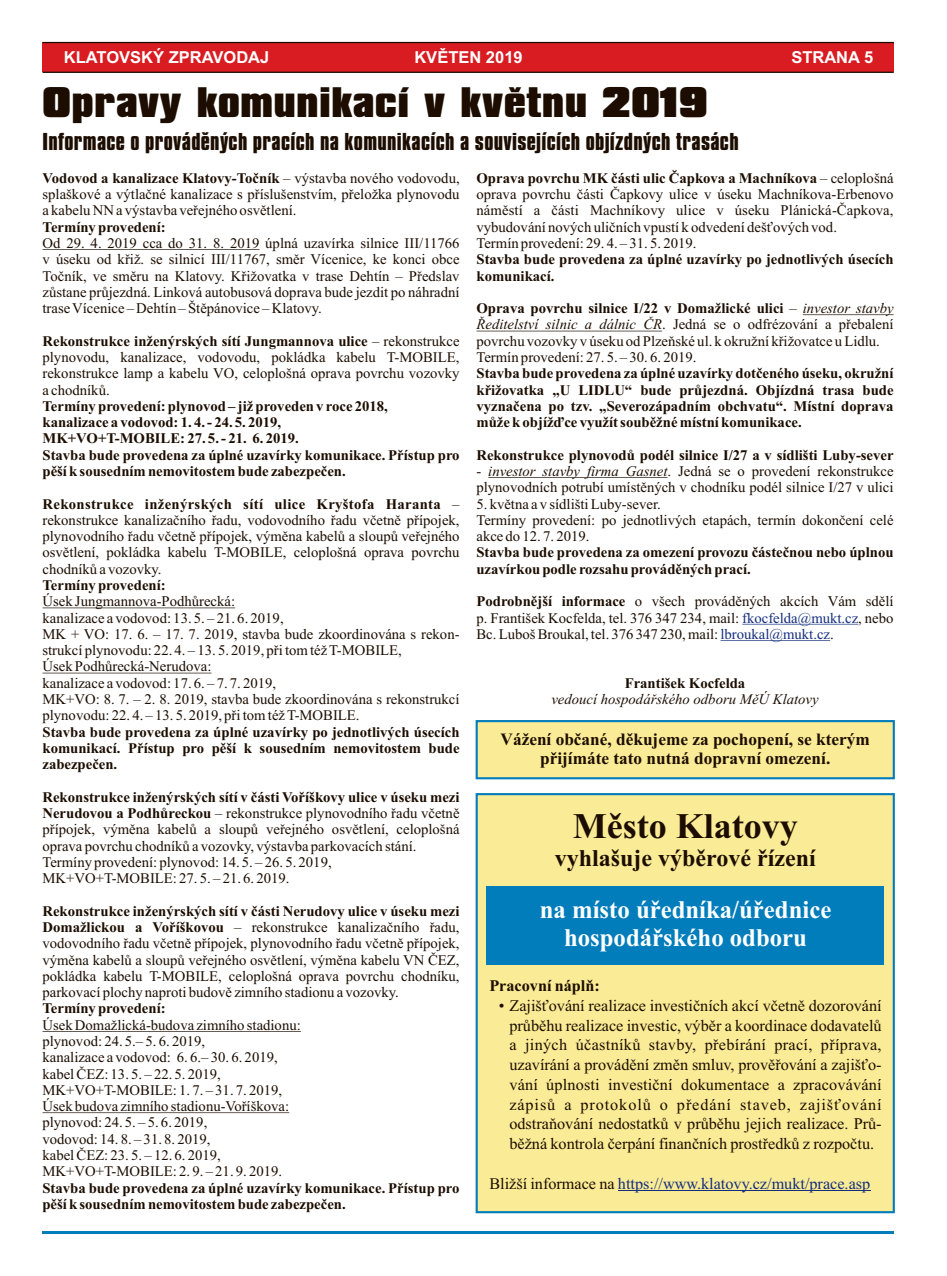
<style>
.page{position:relative;width:947px;height:1276px;background:#fff}
.page>*{position:absolute;margin:0;border:0;box-sizing:border-box;transform-origin:0 0}
.t1{font:36.6px "Compacta Blk AT";letter-spacing:.025em;color:#1c0d00}
.t2{font:700 36px "Times New Roman";color:#1c0d00}
.t3{font:700 25.35px/28px "Times New Roman";color:#fff;text-align:center}
.t4{font:700 24px "Times New Roman";color:#1c0d00}
.t5{font:700 21px "Compacta Bd AT";letter-spacing:.015em;color:#1c0d00;scale:1.09 1}
.t6{font:700 17.25px/19px "Times New Roman";color:#1c0d00;text-align:center}
.t7{font:700 16.5px "Arial";color:#fff}
.t8{font:16.2px/19.8px "Times New Roman";color:#1c0d00;text-align:justify}
.t9{font:16.2px "Times New Roman";color:#142e7d}
.t10{font:700 16.2px "Times New Roman";color:#1c0d00}
.t11{font:14.7px/16.4px "Times New Roman";color:#1c0d00}
.t12{font:700 14.7px/16.4px "Times New Roman";color:#1c0d00}
.t13{font:italic 14.7px "Times New Roman";color:#1c0d00}
.s1{font-weight:700}
.s2{font-style:italic}
.s3{color:#142e7d}
.s4{color:#1c0d00}
</style>
<div class="page">
<div style="left:43px;top:43px;width:850px;height:29px;background:#d91c21"></div>
<svg style="left:42px;top:41px;width:852px;height:3px;background:#935955"></svg>
<svg style="left:42px;top:71px;width:852px;height:2px;background:#601811"></svg>
<hr style="left:43px;top:1231px;width:850px;height:2px;background:#007dba">
<hr style="left:43px;top:249px;width:216px;height:1px;background:#1c0d00">
<hr style="left:43px;top:607px;width:192px;height:1px;background:#1c0d00">
<hr style="left:43px;top:673px;width:168px;height:1px;background:#1c0d00">
<hr style="left:43px;top:1031px;width:258px;height:1px;background:#1c0d00">
<hr style="left:43px;top:1112px;width:246px;height:1px;background:#1c0d00">
<hr style="left:802px;top:314px;width:91px;height:1px;background:#1c0d00">
<hr style="left:476px;top:331px;width:186px;height:1px;background:#1c0d00">
<hr style="left:488px;top:477px;width:179px;height:1px;background:#1c0d00">
<hr style="left:742px;top:624px;width:116px;height:1px;background:#142e7d">
<hr style="left:720px;top:640px;width:109px;height:1px;background:#142e7d">
<svg style="left:475px;top:720px;width:420px;height:60px;background:#e7e39a"></svg>
<div style="left:475px;top:793px;width:420px;height:421px;background:#faeb96"></div>
<div style="left:486px;top:886px;width:397px;height:79px;background:#007dba"></div>
<hr style="left:617px;top:1190px;width:252px;height:1px;background:#142e7d">
<p class="t7" style="left:64px;top:51px;width:207px">KLATOVSKÝ ZPRAVODAJ</p>
<p class="t7" style="left:414px;top:51px;width:110px">KVĚTEN 2019</p>
<p class="t7" style="left:791px;top:51px;width:83px">STRANA 5</p>
<h1 class="t1" style="left:43px;top:89px;width:666px">Opravy komunikací v květnu 2019</h1>
<h3 class="t5" style="left:43px;top:134px;width:640px">Informace o prováděných pracích na komunikacích a souvisejících objízdných trasách</h3>
<p class="t11" style="left:43px;top:171px;width:418px;text-align:justify"><span class="s1">Vodovod a kanalizace Klatovy-Točník</span> – výstavba nového vodovodu, splaškové a výtlačné kanalizace s příslušenstvím, přeložka plynovodu a kabelu NN a výstavba veřejného osvětlení.</p>
<p class="t12" style="left:43px;top:220px;width:125px">Termíny provedení:</p>
<p class="t11" style="left:43px;top:236px;width:418px;text-align:justify">Od 29. 4. 2019 cca do 31. 8. 2019 úplná uzavírka silnice III/11766 v úseku od křiž. se silnicí III/11767, směr Vícenice, ke konci obce Točník, ve směru na Klatovy. Křižovatka v trase Dehtín – Předslav zůstane průjezdná. Linková autobusová doprava bude jezdit po náhradní trase Vícenice – Dehtín – Štěpánovice – Klatovy.</p>
<p class="t11" style="left:42px;top:334px;width:418px;text-align:justify"><span class="s1">Rekonstrukce inženýrských sítí Jungmannova ulice</span> – rekonstrukce plynovodu, kanalizace, vodovodu, pokládka kabelu T-MOBILE, rekonstrukce lamp a kabelu VO, celoplošná oprava povrchu vozovky a chodníků.</p>
<p class="t12" style="left:42px;top:399px;width:418px">Termíny provedení: plynovod – již proveden v roce 2018,<br>kanalizace a vodovod: 1. 4. - 24. 5. 2019,<br>MK+VO+T-MOBILE: 27. 5. - 21. 6. 2019.<br>Stavba bude provedena za úplné uzavírky komunikace. Přístup pro pěší k sousedním nemovitostem bude zabezpečen.</p>
<p class="t11" style="left:42px;top:497px;width:418px;text-align:justify"><span class="s1">Rekonstrukce inženýrských sítí ulice Kryštofa Haranta</span> – rekonstrukce kanalizačního řadu, vodovodního řadu včetně přípojek, plynovodního řadu včetně přípojek, výměna kabelů a sloupů veřejného osvětlení, pokládka kabelu T-MOBILE, celoplošná oprava povrchu chodníků a vozovky.</p>
<p class="t12" style="left:42px;top:578px;width:125px">Termíny provedení:</p>
<p class="t11" style="left:42px;top:594px;width:418px">Úsek Jungmannova-Podhůrecká:<br>kanalizace a vodovod: 13. 5. – 21. 6. 2019,<br>MK + VO: 17. 6. – 17. 7. 2019, stavba bude zkoordinována s rekon&shy;strukcí plynovodu: 22. 4. – 13. 5. 2019, při tom též T-MOBILE,<br>Úsek Podhůrecká-Nerudova:<br>kanalizace a vodovod: 17. 6. – 7. 7. 2019,<br>MK+VO: 8. 7. – 2. 8. 2019, stavba bude zkoordinována s rekonstrukcí plynovodu: 22. 4. – 13. 5. 2019, při tom též T-MOBILE.</p>
<p class="t12" style="left:42px;top:725px;width:418px;text-align:justify">Stavba bude provedena za úplné uzavírky po jednotlivých úsecích komunikací. Přístup pro pěší k sousedním nemovitostem bude zabezpečen.</p>
<p class="t11" style="left:42px;top:790px;width:418px"><span class="s1">Rekonstrukce inženýrských sítí v části Voříškovy ulice v úseku mezi Nerudovou a Podhůreckou</span> – rekonstrukce plynovodního řadu včetně přípojek, výměna kabelů a sloupů veřejného osvětlení, celoplošná oprava povrchu chodníků a vozovky, výstavba parkovacích stání.<br>Termíny provedení: plynovod: 14. 5. – 26. 5. 2019, MK+VO+T-MOBILE: 27. 5. – 21. 6. 2019.</p>
<p class="t11" style="left:42px;top:904px;width:418px;text-align:justify"><span class="s1">Rekonstrukce inženýrských sítí v části Nerudovy ulice v úseku mezi Domažlickou a Voříškovou</span> – rekonstrukce kanalizačního řadu, vodovodního řadu včetně přípojek, plynovodního řadu včetně přípojek, výměna kabelů a sloupů veřejného osvětlení, výměna kabelu VN ČEZ, pokládka kabelu T-MOBILE, celoplošná oprava povrchu chodníku, parkovací plochy naproti budově zimního stadionu a vozovky.</p>
<p class="t12" style="left:42px;top:1001px;width:125px">Termíny provedení:</p>
<p class="t11" style="left:42px;top:1018px;width:260px">Úsek Domažlická-budova zimního stadionu: plynovod: 24. 5.– 5. 6. 2019,<br>kanalizace a vodovod: 6. 6.– 30. 6. 2019, kabel ČEZ: 13. 5. – 22. 5. 2019, MK+VO+T-MOBILE: 1. 7. – 31. 7. 2019, Úsek budova zimního stadionu-Voříškova: plynovod: 24. 5. – 5. 6. 2019,<br>vodovod: 14. 8. – 31. 8. 2019,<br>kabel ČEZ: 23. 5. – 12. 6. 2019, MK+VO+T-MOBILE: 2. 9. – 21. 9. 2019.</p>
<p class="t12" style="left:42px;top:1181px;width:418px">Stavba bude provedena za úplné uzavírky komunikace. Přístup pro pěší k sousedním nemovitostem bude zabezpečen.</p>
<p class="t11" style="left:476px;top:171px;width:418px"><span class="s1">Oprava povrchu MK části ulic Čapkova a Machníkova</span> – celoplošná oprava povrchu části Čapkovy ulice v úseku Machníkova-Erbenovo náměstí a části Machníkovy ulice v úseku Plánická-Čapkova, vybudování nových uličních vpustí k odvedení dešťových vod.<br>Termín provedení: 29. 4. – 31. 5. 2019.</p>
<p class="t12" style="left:476px;top:253px;width:418px">Stavba bude provedena za úplné uzavírky po jednotlivých úsecích komunikací.</p>
<p class="t11" style="left:476px;top:301px;width:418px"><span class="s1">Oprava povrchu silnice I/22 v Domažlické ulici</span> – <span class="s2">investor stavby Ředitelství silnic a dálnic ČR</span>. Jedná se o odfrézování a přebalení povrchu vozovky v úseku od Plzeňské ul. k okružní křižovatce u Lidlu.<br>Termín provedení: 27. 5. – 30. 6. 2019.</p>
<p class="t12" style="left:476px;top:367px;width:418px;text-align:justify">Stavba bude provedena za úplné uzavírky dotčeného úseku, okružní křižovatka „U LIDLU“ bude průjezdná. Objízdná trasa bude vyznačena po tzv. „Severozápadním obchvatu“. Místní doprava může k objížďce využít souběžné místní komunikace.</p>
<p class="t12" style="left:476px;top:448px;width:418px">Rekonstrukce plynovodů podél silnice I/27 a v sídlišti Luby-sever</p>
<p class="t11" style="left:476px;top:464px;width:418px">- <span class="s2">investor stavby firma Gasnet</span>. Jedná se o provedení rekonstrukce plynovodních potrubí umístěných v chodníku podél silnice I/27 v ulici</p>
<p class="t11" style="left:476px;top:497px;width:418px">5. května a v sídlišti Luby-sever.<br>Termíny provedení: po jednotlivých etapách, termín dokončení celé akce do 12. 7. 2019.</p>
<p class="t12" style="left:476px;top:546px;width:418px">Stavba bude provedena za omezení provozu částečnou nebo úplnou uzavírkou podle rozsahu prováděných prací.</p>
<p class="t11" style="left:476px;top:594px;width:418px;text-align:justify"><span class="s1">Podrobnější informace</span> o všech prováděných akcích Vám sdělí p. František Kocfelda, tel. 376 347 234, mail: <span class="s3">fkocfelda@mukt.cz</span>, nebo Bc.Luboš Broukal, tel. 376 347 230, mail:<span class="s3">lbroukal@mukt.cz</span>.</p>
<p class="t12" style="left:624px;top:676px;width:122px">František Kocfelda</p>
<p class="t13" style="left:551px;top:694px;width:269px">vedoucí hospodářského odboru MěÚ Klatovy</p>
<p class="t6" style="left:500px;top:731px;width:370px">Vážení občané, děkujeme za pochopení, se kterým přijímáte tato nutná dopravní omezení.</p>
<h2 class="t2" style="left:572px;top:813px;width:226px">Město Klatovy</h2>
<h3 class="t4" style="left:554px;top:850px;width:262px">vyhlašuje výběrové řízení</h3>
<h3 class="t3" style="left:539px;top:898px;width:293px">na místo úředníka/úřednice hospodářského odboru</h3>
<p class="t10" style="left:489px;top:980px;width:112px">Pracovní náplň:</p>
<p class="t8" style="left:509px;top:997px;width:373px;text-indent:-11px">• Zajišťování realizace investičních akcí včetně dozorování průběhu realizace investic, výběr a koordinace dodavatelů a jiných účastníků stavby, přebírání prací, příprava, uzavírání a provádění změn smluv, prověřování a zajišťo&shy;vání úplnosti investiční dokumentace a zpracovávání zápisů a protokolů o předání staveb, zajišťování odstraňování nedostatků v průběhu jejich realizace. Prů&shy;běžná kontrola čerpání finančních prostředků z rozpočtu.</p>
<p class="t9" style="left:489px;top:1177px;width:382px"><span class="s4">Bližší informace na</span> https://www.klatovy.cz/mukt/prace.asp</p>
</div>
